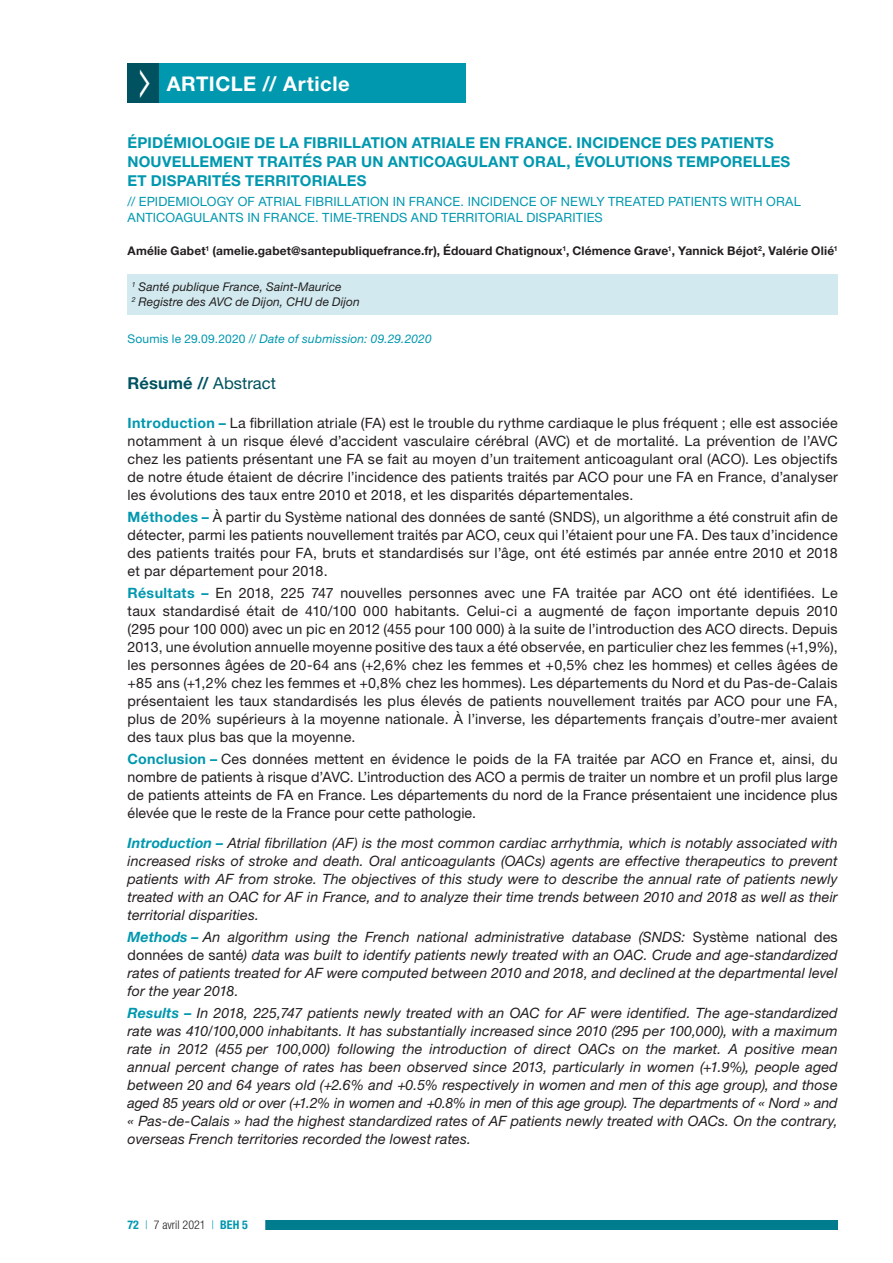
<style>
.page{position:relative;width:893px;height:1263px;background:#fff}
.page>*{position:absolute;margin:0;border:0;box-sizing:border-box;transform-origin:0 0}
.t1{font:700 20.25px "Helvetica Neue LT Std";letter-spacing:.025em;color:#fff}
.t2{font:700 16.5px "Helvetica Neue LT Std";letter-spacing:.01em;color:#005260}
.t3{font:700 15px/18.9px "Helvetica Neue LT Std";letter-spacing:.01em;color:#0098af}
.t4{font:14.25px/18px "Helvetica Neue LT Std";letter-spacing:.015em;color:#231f20;text-align:justify}
.t5{font:italic 14.25px/18px "Helvetica Neue LT Std";letter-spacing:.01em;color:#231f20;text-align:justify}
.t6{font:12.75px/16.2px "Helvetica Neue LT Std";letter-spacing:.01em;color:#0098af}
.t7{font:700 12px "Helvetica Neue LT Std";letter-spacing:.015em;color:#231f20}
.t8{font:italic 12px/15.3px "Helvetica Neue LT Std";letter-spacing:.005em;color:#231f20}
.t9{font:italic 12px "Helvetica Neue LT Std";letter-spacing:.015em;color:#0098af}
.t10{font:300 condensed 12px "Helvetica Neue LT Std";color:#231f20}
.s1{font-style:normal}
.s2{font-weight:400}
.s3{font-weight:700;color:#0098af}
.s4{color:#0098af}
</style>
<div class="page">
<div style="left:242px;top:1221px;width:596px;height:9px;background:#007c8f"></div>
<div style="left:110px;top:1219px;width:155px;height:12px;background:#fff"></div>
<div style="left:159px;top:64px;width:307px;height:39px;background:#0098af"></div>
<div style="left:128px;top:274px;width:710px;height:41px;background:#d2eaef"></div>
<div style="left:128px;top:64px;width:31px;height:39px;background:#005260"></div>
<h1 class="t1" style="left:167px;top:71px;width:184px">ARTICLE // Article</h1>
<p class="t3" style="left:128px;top:133px;width:664px">ÉPIDÉMIOLOGIE DE LA FIBRILLATION ATRIALE EN FRANCE. INCIDENCE DES PATIENTS<br>NOUVELLEMENT TRAITÉS PAR UN ANTICOAGULANT ORAL, ÉVOLUTIONS TEMPORELLES<br>ET DISPARITÉS TERRITORIALES</p>
<p class="t6" style="left:128px;top:193px;width:675px">// EPIDEMIOLOGY OF ATRIAL FIBRILLATION IN FRANCE. INCIDENCE OF NEWLY TREATED PATIENTS WITH ORAL<br>ANTICOAGULANTS IN FRANCE. TIME-TRENDS AND TERRITORIAL DISPARITIES</p>
<p class="t7" style="left:128px;top:243px;width:712px">Amélie Gabet<sup>1</sup> (amelie.gabet@santepubliquefrance.fr), Édouard Chatignoux<sup>1</sup>, Clémence Grave<sup>1</sup>, Yannick Béjot<sup>2</sup>, Valérie Olié<sup>1</sup></p>
<p class="t8" style="left:132px;top:279px;width:230px"><sup>1</sup> Santé publique France, Saint-Maurice<br><sup>2</sup> Registre des AVC de Dijon, CHU de Dijon</p>
<p class="t9" style="left:128px;top:331px;width:306px"><span class="s1">Soumis le 29.09.2020 //</span> Date of submission: 09.29.2020</p>
<p class="t2" style="left:128px;top:373px;width:150px">Résumé // <span class="s2">Abstract</span></p>
<p class="t4" style="left:128px;top:414px;width:712px"><span class="s3">Introduction –</span> La fibrillation atriale (FA) est le trouble du rythme cardiaque le plus fréquent ; elle est associée notamment à un risque élevé d’accident vasculaire cérébral (AVC) et de mortalité. La prévention de l’AVC chez les patients présentant une FA se fait au moyen d’un traitement anticoagulant oral (ACO). Les objectifs de notre étude étaient de décrire l’incidence des patients traités par ACO pour une FA en France, d’analyser les évolutions des taux entre 2010 et 2018, et les disparités départementales.</p>
<p class="t4" style="left:128px;top:508px;width:712px"><span class="s3">Méthodes –</span> À partir du Système national des données de santé (SNDS), un algorithme a été construit afin de détecter, parmi les patients nouvellement traités par ACO, ceux qui l’étaient pour une FA. Des taux d’incidence des patients traités pour FA, bruts et standardisés sur l’âge, ont été estimés par année entre 2010 et 2018 et par département pour 2018.</p>
<p class="t4" style="left:128px;top:584px;width:712px"><span class="s3">Résultats –</span> En 2018, 225 747 nouvelles personnes avec une FA traitée par ACO ont été identifiées. Le taux standardisé était de 410/100 000 habitants. Celui-ci a augmenté de façon importante depuis 2010 (295 pour 100 000) avec un pic en 2012 (455 pour 100 000) à la suite de l’introduction des ACO directs. Depuis 2013, une évolution annuelle moyenne positive des taux a été observée, en particulier chez les femmes (+1,9%), les personnes âgées de 20-64 ans (+2,6% chez les femmes et +0,5% chez les hommes) et celles âgées de +85 ans (+1,2% chez les femmes et +0,8% chez les hommes). Les départements du Nord et du Pas-de-Calais présentaient les taux standardisés les plus élevés de patients nouvellement traités par ACO pour une FA, plus de 20% supérieurs à la moyenne nationale. À l’inverse, les départements français d’outre-mer avaient des taux plus bas que la moyenne.</p>
<p class="t4" style="left:128px;top:750px;width:712px"><span class="s3">Conclusion –</span> Ces données mettent en évidence le poids de la FA traitée par ACO en France et, ainsi, du nombre de patients à risque d’AVC. L’introduction des ACO a permis de traiter un nombre et un profil plus large de patients atteints de FA en France. Les départements du nord de la France présentaient une incidence plus élevée que le reste de la France pour cette pathologie.</p>
<p class="t5" style="left:128px;top:834px;width:712px"><span class="s3">Introduction –</span> Atrial fibrillation (AF) is the most common cardiac arrhythmia, which is notably associated with increased risks of stroke and death. Oral anticoagulants (OACs) agents are effective therapeutics to prevent patients with AF from stroke. The objectives of this study were to describe the annual rate of patients newly treated with an OAC for AF in France, and to analyze their time trends between 2010 and 2018 as well as their territorial disparities.</p>
<p class="t5" style="left:128px;top:928px;width:712px"><span class="s3">Methods –</span> An algorithm using the French national administrative database (SNDS: <span class="s1">Système national des données de santé</span>) data was built to identify patients newly treated with an OAC. Crude and age-standardized rates of patients treated for AF were computed between 2010 and 2018, and declined at the departmental level for the year 2018.</p>
<p class="t5" style="left:128px;top:1004px;width:712px"><span class="s3">Results –</span> In 2018, 225,747 patients newly treated with an OAC for AF were identified. The age-standardized rate was 410/100,000 inhabitants. It has substantially increased since 2010 (295 per 100,000), with a maximum rate in 2012 (455 per 100,000) following the introduction of direct OACs on the market. A positive mean annual percent change of rates has been observed since 2013, particularly in women (+1.9%), people aged between 20 and 64 years old (+2.6% and +0.5% respectively in women and men of this age group), and those aged 85 years old or over (+1.2% in women and +0.8% in men of this age group). The departments of « Nord » and « Pas-de-Calais » had the highest standardized rates of AF patients newly treated with OACs. On the contrary, overseas French territories recorded the lowest rates.</p>
<p class="t10" style="left:128px;top:1218px;width:122px"><span class="s3">72</span> <span class="s4">|</span> 7 avril 2021 <span class="s4">|</span> <span class="s3">BEH 5</span></p>
</div>
